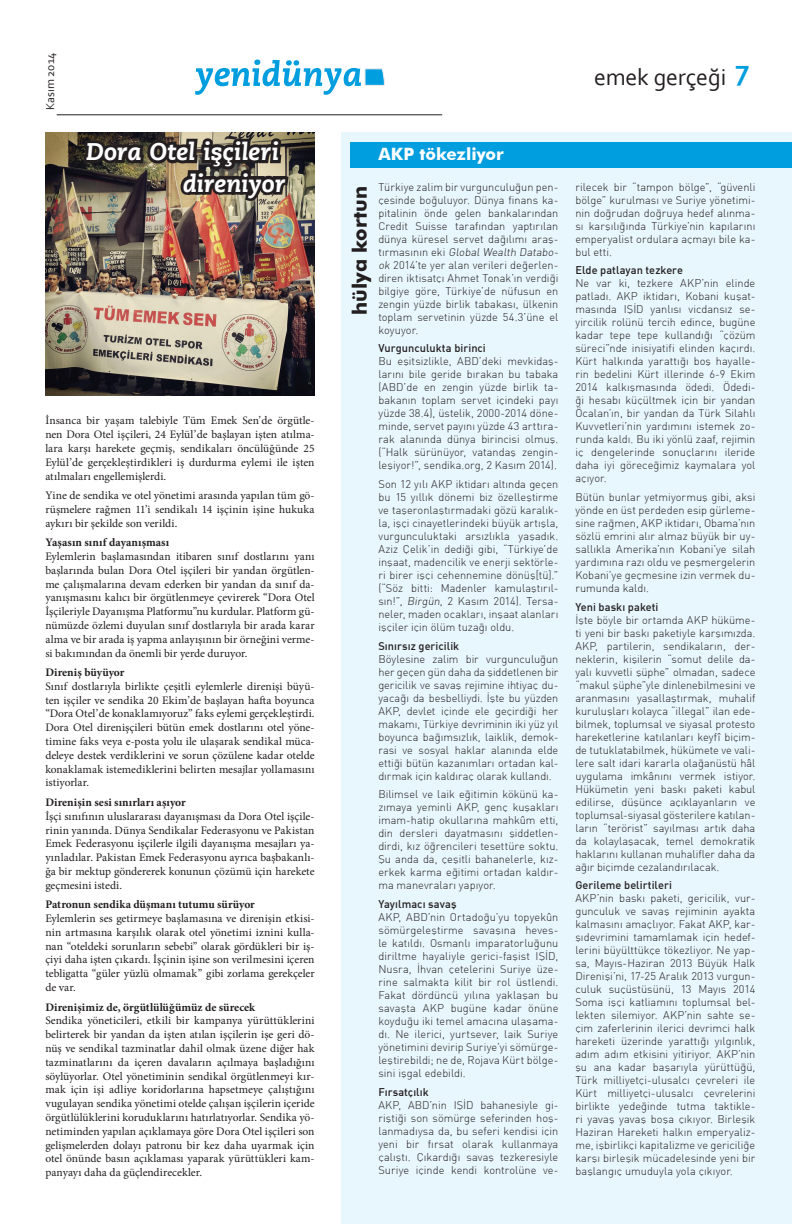
<style>
.page{position:relative;width:792px;height:1224px;background:#fff}
.page>*{position:absolute;margin:0;border:0;box-sizing:border-box;transform-origin:0 0}
.t1{font:700 30px "Corbel";color:#009ddf}
.t2{font:italic 800 24px/31.4px "Caecilia LT Std";letter-spacing:.005em;color:#fff;text-align:right}
.t3{font:24px "Corbel";letter-spacing:-.01em;color:#231f20}
.t4{font:700 20px "Futura BT";color:#231f20}
.t5{font:700 17px "Futura BT";color:#fff}
.t6{font:12px "Corbel";color:#231f20}
.t7{font:11.5px/13.8px "Minion Pro";color:#231f20;text-align:justify}
.t8{font:700 11.5px "Minion Pro";letter-spacing:.005em;color:#231f20}
.t9{font:300 11px/13px "DI Nbek";color:#231f20;text-align:justify}
.t10{font:500 11px "DI Nbek";letter-spacing:.005em;color:#231f20}
</style>
<div class="page">
<svg style="left:195px;top:60px;width:190px;height:35px"></svg>
<hr style="left:57px;top:115px;width:385px;height:1px;background:#231f20">
<img style="left:45px;top:132px;width:270px;height:263px">
<img style="left:80px;top:133px;width:212px;height:121px">
<div style="left:342px;top:132px;width:450px;height:1092px;background:#e8f6fd"></div>
<div style="left:351px;top:142px;width:441px;height:26px;background:#009ddf"></div>
<p class="t6" style="left:43px;top:110px;width:59px;rotate:-90deg">Kasım 2014</p>
<h2 class="t2" style="left:86px;top:136px;width:201px">Dora Otel işçileri direniyor</h2>
<p class="t7" style="left:45px;top:414px;width:271px">İnsanca bir yaşam talebiyle Tüm Emek Sen’de örgütle&shy;nen Dora Otel işçileri, 24 Eylül’de başlayan işten atılma&shy;lara karşı harekete geçmiş, sendikaları öncülüğünde 25<br>Eylül’de gerçekleştirdikleri iş durdurma eylemi ile işten atılmaları engellemişlerdi.</p>
<p class="t7" style="left:45px;top:489px;width:271px">Yine de sendika ve otel yönetimi arasında yapılan tüm gö&shy;rüşmelere rağmen 11’i sendikalı 14 işçinin işine hukuka aykırı bir şekilde son verildi.</p>
<p class="t8" style="left:45px;top:534px;width:125px">Yaşasın sınıf dayanışması</p>
<p class="t7" style="left:45px;top:550px;width:271px">Eylemlerin başlamasından itibaren sınıf dostlarını yanı başlarında bulan Dora Otel işçileri bir yandan örgütlen&shy;me çalışmalarına devam ederken bir yandan da sınıf da&shy;yanışmasını kalıcı bir örgütlenmeye çevirerek “Dora Otel İşçileriyle Dayanışma Platformu”nu kurdular. Platform gü&shy;nümüzde özlemi duyulan sınıf dostlarıyla bir arada karar alma ve bir arada iş yapma anlayışının bir örneğini verme&shy;si bakımından da önemli bir yerde duruyor.</p>
<p class="t8" style="left:45px;top:664px;width:81px">Direniş büyüyor</p>
<p class="t7" style="left:45px;top:679px;width:271px">Sınıf dostlarıyla birlikte çeşitli eylemlerle direnişi büyü&shy;ten işçiler ve sendika 20 Ekim’de başlayan hafta boyunca “Dora Otel’de konaklamıyoruz” faks eylemi gerçekleştirdi.<br>Dora Otel direnişçileri bütün emek dostlarını otel yöne&shy;timine faks veya e-posta yolu ile ulaşarak sendikal müca&shy;deleye destek verdiklerini ve sorun çözülene kadar otelde konaklamak istemediklerini belirten mesajlar yollamasını istiyorlar.</p>
<p class="t8" style="left:45px;top:794px;width:142px">Direnişin sesi sınırları aşıyor</p>
<p class="t7" style="left:45px;top:809px;width:271px">İşçi sınıfının uluslararası dayanışması da Dora Otel işçile&shy;rinin yanında. Dünya Sendikalar Federasyonu ve Pakistan Emek Federasyonu işçilerle ilgili dayanışma mesajları ya&shy;yınladılar. Pakistan Emek Federasyonu ayrıca başbakanlı&shy;ğa bir mektup göndererek konunun çözümü için harekete geçmesini istedi.</p>
<p class="t8" style="left:45px;top:896px;width:211px">Patronun sendika düşmanı tutumu sürüyor</p>
<p class="t7" style="left:45px;top:912px;width:271px">Eylemlerin ses getirmeye başlamasına ve direnişin etkisi&shy;nin artmasına karşılık olarak otel yönetimi iznini kulla&shy;nan “oteldeki sorunların sebebi” olarak gördükleri bir iş&shy;çiyi daha işten çıkardı. İşçinin işine son verilmesini içeren tebligatta “güler yüzlü olmamak” gibi zorlama gerekçeler de var.</p>
<p class="t8" style="left:45px;top:999px;width:211px">Direnişimiz de, örgütlülüğümüz de sürecek</p>
<p class="t7" style="left:45px;top:1014px;width:271px">Sendika yöneticileri, etkili bir kampanya yürüttüklerini belirterek bir yandan da işten atılan işçilerin işe geri dö&shy;nüş ve sendikal tazminatlar dahil olmak üzene diğer hak tazminatlarını da içeren davaların açılmaya başladığını söylüyorlar. Otel yönetiminin sendikal örgütlenmeyi kır&shy;mak için işi adliye koridorlarına hapsetmeye çalıştığını vugulayan sendika yönetimi otelde çalışan işçilerin içeride örgütlülüklerini koruduklarını hatırlatıyorlar. Sendika yö&shy;netiminden yapılan açıklamaya göre Dora Otel işçileri son gelişmelerden dolayı patronu bir kez daha uyarmak için otel önünde basın açıklaması yaparak yürüttükleri kam&shy;panyayı daha da güçlendirecekler.</p>
<h2 class="t3" style="left:594px;top:62px;width:134px">emek gerçeği</h2>
<h1 class="t1" style="left:735px;top:52px;width:16px">7</h1>
<h3 class="t5" style="left:378px;top:144px;width:127px">AKP tökezliyor</h3>
<p class="t9" style="left:378px;top:180px;width:183px;text-align:left">Türkiye zalim bir vurgunculuğun pen&shy;çesinde boğuluyor. Dünya finans ka&shy;pitalinin önde gelen bankalarından Credit Suisse tarafından yaptırılan dünya küresel servet dağılımı araş&shy;t ı rm a s ı n ı n e ki Global Wealth Databo&shy;ok 2014’te yer alan verileri değerlen&shy;diren iktisatçı Ahmet Tonak’ın verdiği bilgiye göre, Türkiye’de nüfusun en zengin yüzde birlik tabakası, ülkenin toplam servetinin yüzde 54.3’üne el koyuyor.</p>
<p class="t10" style="left:378px;top:341px;width:109px">Vurgunculukta birinci</p>
<p class="t9" style="left:378px;top:355px;width:182px">Bu eşitsizlikle, ABD’deki mevkidaş&shy;larını bile geride bırakan bu tabaka (ABD’de en zengin yüzde birlik ta&shy;bakanın toplam servet içindeki payı yüzde 38.4), üstelik, 2000-2014 döne&shy;minde, servet payını yüzde 43 arttıra&shy;rak alanında dünya birincisi olmuş. (“Halk sürünüyor, vatandaş zengin&shy;leşiyor!”, sendika.org, 2 Kasım 2014).</p>
<p class="t9" style="left:378px;top:477px;width:182px">Son 12 yılı AKP iktidarı altında geçen bu 15 yıllık dönemi biz özelleştirme ve taşeronlaştırmadaki gözü karalık&shy;la, işçi cinayetlerindeki büyük artışla, vurgunculuktaki arsızlıkla yaşadık.<br>Aziz Çelik’in dediği gibi, “Türkiye’de inşaat, madencilik ve enerji sektörle&shy;ri birer işçi cehennemine dönüş[tü].” (“Söz bitti: Madenler kamulaştırıl&shy;sın!”, Birgün, 2 Kasım 2014). Tersa&shy;neler, maden ocakları, inşaat alanları işçiler için ölüm tuzağı oldu.</p>
<p class="t10" style="left:378px;top:639px;width:82px">Sınırsız gericilik</p>
<p class="t9" style="left:378px;top:652px;width:182px">Böylesine zalim bir vurgunculuğun her geçen gün daha da şiddetlenen bir gericilik ve savaş rejimine ihtiyaç du&shy;yacağı da besbelliydi. İşte bu yüzden AKP, devlet içinde ele geçirdiği her makamı, Türkiye devriminin iki yüz yıl boyunca bağımsızlık, laiklik, demok&shy;rasi ve sosyal haklar alanında elde ettiği bütün kazanımları ortadan kal&shy;dırmak için kaldıraç olarak kullandı.</p>
<p class="t9" style="left:378px;top:788px;width:182px">Bilimsel ve laik eğitimin kökünü ka&shy;zımaya yeminli AKP, genç kuşakları imam-hatip okullarına mahkûm etti, din dersleri dayatmasını şiddetlen&shy;dirdi, kız öğrencileri tesettüre soktu.<br>Şu anda da, çeşitli bahanelerle, kız&shy;erkek karma eğitimi ortadan kaldır&shy;ma manevraları yapıyor.</p>
<p class="t10" style="left:378px;top:897px;width:80px">Yayılmacı savaş</p>
<p class="t9" style="left:378px;top:910px;width:182px">AKP, ABD’nin Ortadoğu’yu topyekûn sömürgeleştirme savaşına heves&shy;le katıldı. Osmanlı imparatorluğunu diriltme hayaliyle gerici-faşist IŞİD, Nusra, İhvan çetelerini Suriye üze&shy;rine salmakta kilit bir rol üstlendi.<br>Fakat dördüncü yılına yaklaşan bu savaşta AKP bugüne kadar önüne koyduğu iki temel amacına ulaşama&shy;dı. Ne ilerici, yurtsever, laik Suriye yönetimini devirip Suriye’yi sömürge&shy;leştirebildi; ne de, Rojava Kürt bölge&shy;sini işgal edebildi.</p>
<p class="t10" style="left:378px;top:1085px;width:52px">Fırsatçılık</p>
<p class="t9" style="left:378px;top:1098px;width:182px">AKP, ABD’nin IŞİD bahanesiyle gi&shy;riştiği son sömürge seferinden hoş&shy;lanmadıysa da, bu seferi kendisi için yeni bir fırsat olarak kullanmaya çalıştı. Çıkardığı savaş tezkeresiyle Suriye içinde kendi kontrolüne ve-</p>
<h3 class="t4" style="left:347px;top:315px;width:130px;rotate:-90deg">hülya kortun</h3>
<p class="t9" style="left:575px;top:180px;width:182px">rilecek bir “tampon bölge”, “güvenli bölge” kurulması ve Suriye yönetimi&shy;nin doğrudan doğruya hedef alınma&shy;sı karşılığında Türkiye’nin kapılarını emperyalist ordulara açmayı bile ka&shy;bul etti.</p>
<p class="t10" style="left:575px;top:263px;width:109px">Elde patlayan tezkere</p>
<p class="t9" style="left:575px;top:277px;width:182px">Ne var ki, tezkere AKP’nin elinde patladı. AKP iktidarı, Kobani kuşat&shy;masında IŞİD yanlısı vicdansız se&shy;yircilik rolünü tercih edince, bugüne kadar tepe tepe kullandığı “çözüm süreci”nde inisiyatifi elinden kaçırdı.<br>Kürt halkında yarattığı boş hayalle&shy;rin bedelini Kürt illerinde 6-9 Ekim 2014 kalkışmasında ödedi. Ödedi&shy;ği hesabı küçültmek için bir yandan Öcalan’ın, bir yandan da Türk Silahlı Kuvvetleri’nin yardımını istemek zo&shy;runda kaldı. Bu iki yönlü zaaf, rejimin iç dengelerinde sonuçlarını ileride daha iyi göreceğimiz kaymalara yol açıyor.</p>
<p class="t9" style="left:575px;top:490px;width:182px">Bütün bunlar yetmiyormuş gibi, aksi yönde en üst perdeden esip gürleme&shy;sine rağmen, AKP iktidarı, Obama’nın sözlü emrini alır almaz büyük bir uy&shy;sallıkla Amerika’nın Kobani’ye silah yardımına razı oldu ve peşmergelerin Kobani’ye geçmesine izin vermek du&shy;rumunda kaldı.</p>
<p class="t10" style="left:575px;top:600px;width:85px">Yeni baskı paketi</p>
<p class="t9" style="left:575px;top:613px;width:182px">İşte böyle bir ortamda AKP hüküme&shy;ti yeni bir baskı paketiyle karşımızda.<br>AKP, partilerin, sendikaların, der&shy;neklerin, kişilerin “somut delile da&shy;yalı kuvvetli şüphe” olmadan, sadece “makul şüphe”yle dinlenebilmesini ve aranmasını yasallaştırmak, muhalif kuruluşları kolayca “illegal” ilan ede&shy;bilmek, toplumsal ve siyasal protesto hareketlerine katılanları keyfî biçim&shy;de tutuklatabilmek, hükümete ve vali&shy;lere salt idari kararla olağanüstü hâl uygulama imkânını vermek istiyor.<br>Hükümetin yeni baskı paketi kabul edilirse, düşünce açıklayanların ve toplumsal-siyasal gösterilere katılan&shy;ların “terörist” sayılması artık daha da kolaylaşacak, temel demokratik haklarını kullanan muhalifler daha da ağır biçimde cezalandırılacak.</p>
<p class="t10" style="left:575px;top:878px;width:98px">Gerileme belirtileri</p>
<p class="t9" style="left:575px;top:892px;width:182px">AKP’nin baskı paketi, gericilik, vur&shy;gunculuk ve savaş rejiminin ayakta kalmasını amaçlıyor. Fakat AKP, kar&shy;şıdevrimini tamamlamak için hedef&shy;lerini büyülttükçe tökezliyor. Ne yap&shy;sa, Mayıs-Haziran 2013 Büyük Halk Direnişi’ni, 17-25 Aralık 2013 vurgun&shy;culuk suçüstüsünü, 13 Mayıs 2014<br>Soma işçi katliamını toplumsal bel&shy;lekten silemiyor. AKP’nin sahte se&shy;çim zaferlerinin ilerici devrimci halk hareketi üzerinde yarattığı yılgınlık, adım adım etkisini yitiriyor. AKP’nin şu ana kadar başarıyla yürüttüğü, Türk milliyetçi-ulusalcı çevreleri ile Kürt milliyetçi-ulusalcı çevrelerini birlikte yedeğinde tutma taktikle&shy;ri yavaş yavaş boşa çıkıyor. Birleşik Haziran Hareketi halkın emperyaliz&shy;me, işbirlikçi kapitalizme ve gericiliğe karşı birleşik mücadelesinde yeni bir başlangıç umuduyla yola çıkıyor.</p>
</div>
